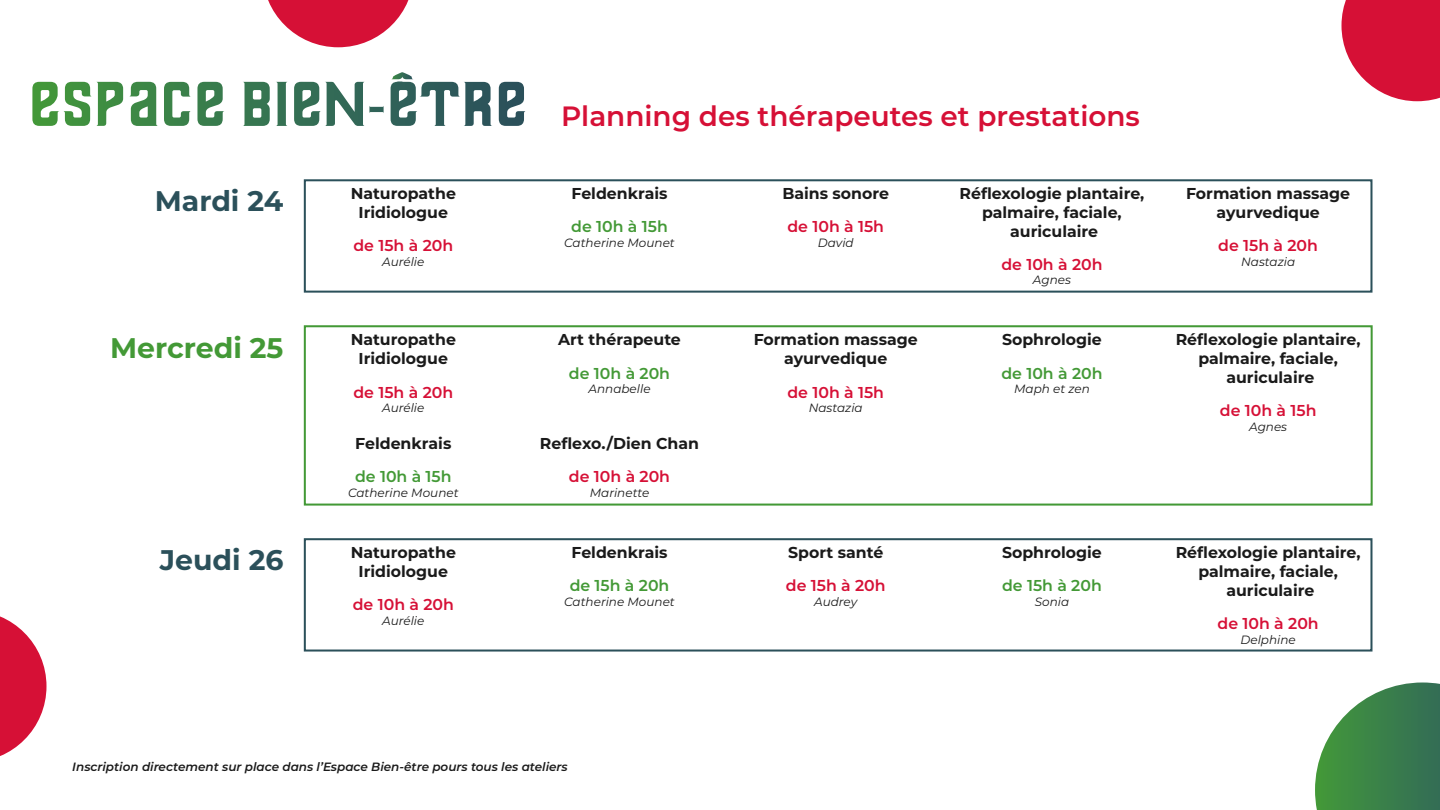
<style>
.page{position:relative;width:1440px;height:810px;background:#fff}
.page>*{position:absolute;margin:0;border:0;box-sizing:border-box;transform-origin:0 0}
.t1{font:700 28.35px "Montserrat";color:#2b505a}
.t2{font:700 28.35px "Montserrat";color:#439936}
.t3{font:600 27.9px "Montserrat";color:#d61036}
.t4{font:700 15.75px/18.9px "Montserrat";color:#1a1a1a;text-align:center}
.t5{font:600 15.75px "Montserrat";color:#d61036}
.t6{font:600 15.75px "Montserrat";color:#439936}
.t7{font:italic 12px "Montserrat";color:#1a1a1a}
.t8{font:italic 600 12px "Montserrat";color:#1a1a1a}
.s1{font-family:"Thailandesa";font-weight:400;font-size:58.65px;color:#fff}
</style>
<div class="page">
<div style="left:304px;top:179px;width:1068px;height:114px;border:2px solid #2b505a"></div>
<div style="left:304px;top:325px;width:1069px;height:181px;border:2px solid #439936"></div>
<div style="left:304px;top:538px;width:1068px;height:114px;border:2px solid #2b505a"></div>
<svg style="left:1342px;top:0;width:98px;height:101px;background:#db2e4f"></svg>
<svg style="left:268px;top:0;width:141px;height:47px"></svg>
<svg style="left:0;top:616px;width:46px;height:140px"></svg>
<svg style="left:1315px;top:682px;width:125px;height:128px"></svg>
<svg style="left:392px;top:72px;width:21px;height:7px"></svg>
<h2 class="t3" style="left:28px;top:96px;width:1113px"><span class="s1">ESPACE BIEN-ÊTRE</span> Planning des thérapeutes et prestations</h2>
<h1 class="t1" style="left:155px;top:181px;width:130px">Mardi 24</h1>
<p class="t4" style="left:1186px;top:183px;width:166px">Formation massage ayurvedique</p>
<p class="t5" style="left:1218px;top:234px;width:101px">de 15h à 20h</p>
<p class="t7" style="left:1241px;top:253px;width:56px">Nastazia</p>
<p class="t4" style="left:572px;top:183px;width:98px">Feldenkrais</p>
<p class="t6" style="left:571px;top:215px;width:98px">de 10h à 15h</p>
<p class="t7" style="left:564px;top:234px;width:112px">Catherine Mounet</p>
<p class="t4" style="left:782px;top:183px;width:108px">Bains sonore</p>
<p class="t5" style="left:787px;top:215px;width:98px">de 10h à 15h</p>
<p class="t7" style="left:818px;top:234px;width:37px">David</p>
<p class="t4" style="left:960px;top:183px;width:186px">Réflexologie plantaire, palmaire, faciale, auriculaire</p>
<p class="t5" style="left:1001px;top:253px;width:103px">de 10h à 20h</p>
<p class="t7" style="left:1033px;top:272px;width:40px">Agnes</p>
<p class="t4" style="left:351px;top:183px;width:107px">Naturopathe<br>Iridiologue</p>
<p class="t5" style="left:353px;top:234px;width:101px">de 15h à 20h</p>
<p class="t7" style="left:382px;top:253px;width:44px">Aurélie</p>
<h1 class="t2" style="left:110px;top:327px;width:175px">Mercredi 25</h1>
<h1 class="t1" style="left:160px;top:540px;width:125px">Jeudi 26</h1>
<p class="t4" style="left:351px;top:330px;width:107px">Naturopathe<br>Iridiologue</p>
<p class="t5" style="left:353px;top:381px;width:101px">de 15h à 20h</p>
<p class="t7" style="left:382px;top:399px;width:44px">Aurélie</p>
<p class="t4" style="left:355px;top:433px;width:98px">Feldenkrais</p>
<p class="t6" style="left:355px;top:465px;width:98px">de 10h à 15h</p>
<p class="t7" style="left:348px;top:484px;width:112px">Catherine Mounet</p>
<p class="t4" style="left:351px;top:542px;width:107px">Naturopathe<br>Iridiologue</p>
<p class="t5" style="left:353px;top:593px;width:103px">de 10h à 20h</p>
<p class="t7" style="left:382px;top:612px;width:44px">Aurélie</p>
<p class="t4" style="left:558px;top:330px;width:124px">Art thérapeute</p>
<p class="t6" style="left:569px;top:362px;width:103px">de 10h à 20h</p>
<p class="t7" style="left:588px;top:381px;width:64px">Annabelle</p>
<p class="t4" style="left:540px;top:433px;width:161px">Reflexo./Dien Chan</p>
<p class="t5" style="left:569px;top:465px;width:103px">de 10h à 20h</p>
<p class="t7" style="left:590px;top:484px;width:61px">Marinette</p>
<p class="t4" style="left:572px;top:542px;width:98px">Feldenkrais</p>
<p class="t6" style="left:570px;top:575px;width:101px">de 15h à 20h</p>
<p class="t7" style="left:564px;top:593px;width:112px">Catherine Mounet</p>
<p class="t8" style="left:72px;top:759px;width:497px">Inscription directement sur place dans l’Espace Bien-être pours tous les ateliers</p>
<p class="t4" style="left:754px;top:330px;width:166px">Formation massage ayurvedique</p>
<p class="t5" style="left:787px;top:381px;width:98px">de 10h à 15h</p>
<p class="t7" style="left:809px;top:399px;width:56px">Nastazia</p>
<p class="t4" style="left:788px;top:542px;width:97px">Sport santé</p>
<p class="t5" style="left:786px;top:575px;width:101px">de 15h à 20h</p>
<p class="t7" style="left:814px;top:593px;width:44px">Audrey</p>
<p class="t4" style="left:1002px;top:330px;width:101px">Sophrologie</p>
<p class="t6" style="left:1001px;top:362px;width:103px">de 10h à 20h</p>
<p class="t7" style="left:1014px;top:381px;width:77px">Maph et zen</p>
<p class="t4" style="left:1002px;top:542px;width:101px">Sophrologie</p>
<p class="t6" style="left:1002px;top:575px;width:101px">de 15h à 20h</p>
<p class="t7" style="left:1035px;top:593px;width:36px">Sonia</p>
<p class="t4" style="left:1176px;top:330px;width:186px">Réflexologie plantaire, palmaire, faciale, auriculaire</p>
<p class="t5" style="left:1220px;top:400px;width:98px">de 10h à 15h</p>
<p class="t7" style="left:1249px;top:418px;width:40px">Agnes</p>
<p class="t4" style="left:1176px;top:542px;width:186px">Réflexologie plantaire, palmaire, faciale, auriculaire</p>
<p class="t5" style="left:1218px;top:612px;width:103px">de 10h à 20h</p>
<p class="t7" style="left:1241px;top:631px;width:57px">Delphine</p>
</div>
